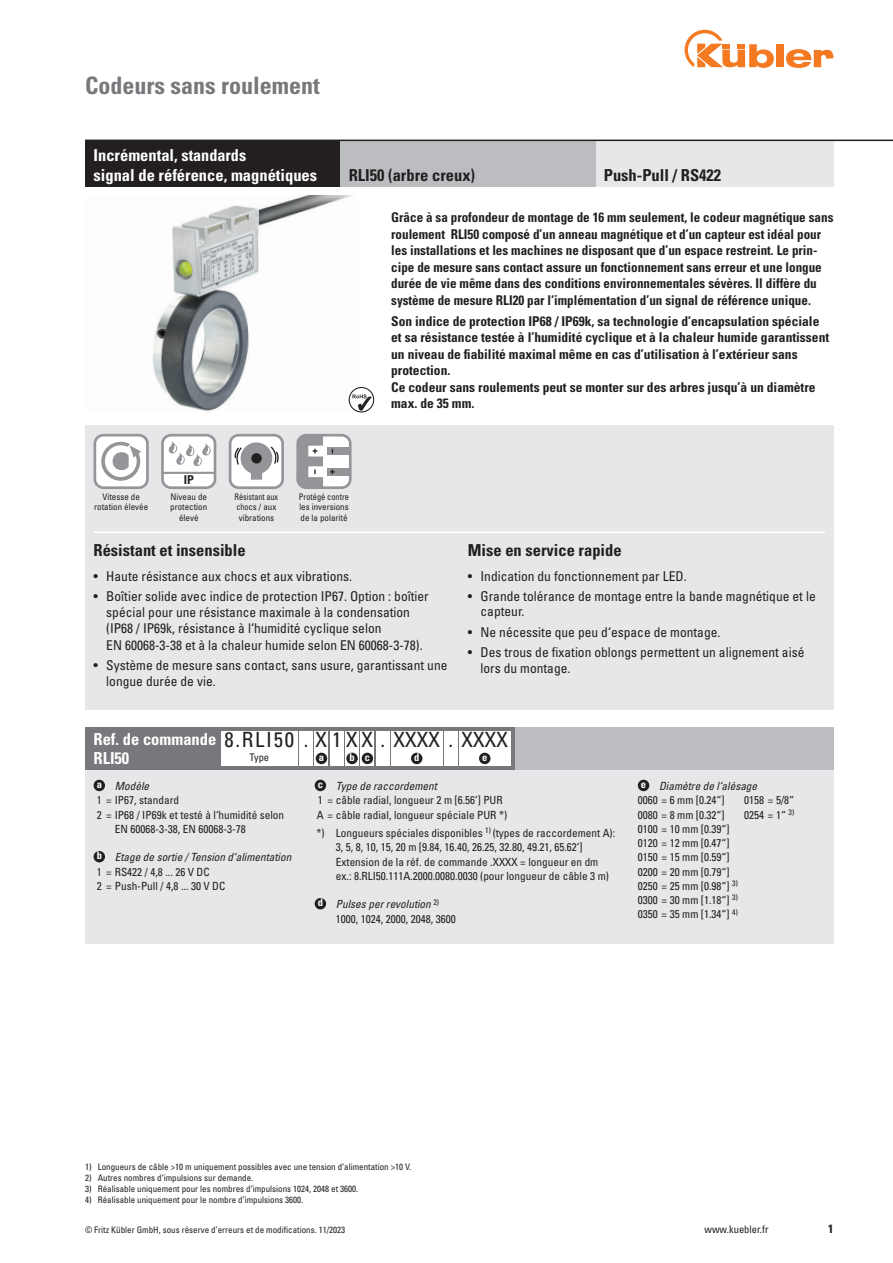
<style>
.page{position:relative;width:893px;height:1263px;background:#fff}
.page>*{position:absolute;margin:0;border:0;box-sizing:border-box;transform-origin:0 0}
.t1{font:700 condensed 24px "Univers LT Std";color:#76787b}
.t2{font:condensed 21px "Univers LT Std";color:#231f20}
.t3{font:700 condensed 16.5px "Univers LT Std";color:#231f20}
.t4{font:700 condensed 16.5px/19.8px "Univers LT Std";color:#fff}
.t5{font:700 condensed 13.5px/16.5px "Univers LT Std";color:#231f20}
.t6{font:condensed 13.5px/16.2px "Univers LT Std";color:#231f20}
.t7{font:700 condensed 12.15px "Univers LT Std";color:#231f20}
.t8{font:700 condensed 12px "Univers LT Std";color:#231f20}
.t9{font:condensed 11.25px/14.2px "Univers LT Std";color:#231f20}
.t10{font:italic condensed 11.25px/14.2px "Univers LT Std";color:#231f20}
.t11{font:condensed 10.5px "Univers LT Std";color:#231f20}
.t12{font:700 condensed 10.5px "Univers LT Std";color:#fff}
.t13{font:condensed 9px/10.5px "Univers LT Std";color:#231f20;text-align:center}
.t14{font:condensed 9px/10.5px "Univers LT Std";color:#231f20;text-align:justify;scale:.93 1}
.t15{font:condensed 9px/10.5px "Univers LT Std";color:#231f20;scale:.9 1}
.s1{font-style:italic}
.s2{font-style:normal}
</style>
<div class="page">
<div style="left:776px;top:44px;width:8px;height:23px;background:#f47921"></div>
<svg style="left:786px;top:49px;width:47px;height:19px"></svg>
<svg style="left:685px;top:30px;width:89px;height:38px"></svg>
<img style="left:153px;top:196px;width:197px;height:216px">
<div style="left:85px;top:425px;width:748px;height:285px;background:#e6e7e9"></div>
<div style="left:298px;top:435px;width:52px;height:53px;background:#fff;border-radius:9px"></div>
<div style="left:296px;top:434px;width:56px;height:55px;border:3px solid #939598;border-radius:9px"></div>
<div style="left:328px;top:468px;width:21px;height:7px;background:#939598"></div>
<div style="left:328px;top:447px;width:21px;height:8px;background:#939598"></div>
<svg style="left:330px;top:469px;width:5px;height:5px"></svg>
<svg style="left:296px;top:434px;width:28px;height:55px"></svg>
<div style="left:230px;top:435px;width:53px;height:53px;background:#fff;border-radius:9px"></div>
<div style="left:229px;top:434px;width:55px;height:55px;border:3px solid #939598;border-radius:9px"></div>
<svg style="left:234px;top:442px;width:45px;height:38px"></svg>
<div style="left:162px;top:435px;width:53px;height:53px;background:#fff;border-radius:9px"></div>
<div style="left:161px;top:434px;width:55px;height:55px;border:3px solid #939598;border-radius:9px"></div>
<hr style="left:162px;top:472px;width:52px;height:2px;background:#939598">
<svg style="left:168px;top:441px;width:43px;height:26px"></svg>
<div style="left:95px;top:435px;width:52px;height:53px;background:#fff;border-radius:9px"></div>
<div style="left:94px;top:434px;width:55px;height:55px;border:3px solid #939598;border-radius:9px"></div>
<svg style="left:101px;top:442px;width:40px;height:39px"></svg>
<svg style="left:349px;top:387px;width:25px;height:25px"></svg>
<hr style="left:94px;top:531px;width:731px;height:2px;background:#fff">
<div style="left:595px;top:140px;width:238px;height:47px;background:#e6e7e9"></div>
<div style="left:85px;top:140px;width:255px;height:47px;background:#231f20"></div>
<div style="left:340px;top:140px;width:255px;height:47px;background:#bcbdc0"></div>
<div style="left:85px;top:727px;width:748px;height:217px;background:#e6e7e9"></div>
<div style="left:85px;top:727px;width:429px;height:43px;background:#76787b"></div>
<div style="left:638px;top:780px;width:11px;height:11px;background:#231f20;border-radius:50%"></div>
<div style="left:514px;top:727px;width:319px;height:43px;background:#bcbdc0"></div>
<div style="left:221px;top:731px;width:77px;height:34px;background:#fff"></div>
<div style="left:299px;top:731px;width:14px;height:34px;background:#fff"></div>
<div style="left:345px;top:731px;width:14px;height:34px;background:#fff"></div>
<div style="left:346px;top:753px;width:12px;height:11px;background:#231f20;border-radius:50%"></div>
<div style="left:361px;top:731px;width:13px;height:34px;background:#fff"></div>
<div style="left:362px;top:753px;width:11px;height:11px;background:#231f20;border-radius:50%"></div>
<div style="left:376px;top:731px;width:13px;height:34px;background:#fff"></div>
<div style="left:444px;top:731px;width:14px;height:34px;background:#fff"></div>
<div style="left:315px;top:731px;width:13px;height:34px;background:#fff"></div>
<div style="left:330px;top:731px;width:14px;height:34px;background:#fff"></div>
<div style="left:391px;top:731px;width:51px;height:34px;background:#fff"></div>
<div style="left:459px;top:731px;width:51px;height:34px;background:#fff"></div>
<div style="left:411px;top:753px;width:11px;height:11px;background:#231f20;border-radius:50%"></div>
<div style="left:479px;top:753px;width:11px;height:11px;background:#231f20;border-radius:50%"></div>
<div style="left:316px;top:753px;width:11px;height:11px;background:#231f20;border-radius:50%"></div>
<div style="left:315px;top:780px;width:11px;height:11px;background:#231f20;border-radius:50%"></div>
<div style="left:315px;top:898px;width:11px;height:11px;background:#231f20;border-radius:50%"></div>
<div style="left:94px;top:780px;width:11px;height:11px;background:#231f20;border-radius:50%"></div>
<div style="left:94px;top:851px;width:11px;height:11px;background:#231f20;border-radius:50%"></div>
<hr style="left:85px;top:140px;width:808px;height:1px;background:#231f20">
<h1 class="t1" style="left:85px;top:71px;width:236px">Codeurs sans roulement</h1>
<p class="t4" style="left:94px;top:145px;width:225px">Incrémental, standards<br>signal de référence, magnétiques</p>
<p class="t7" style="left:184px;top:472px;width:12px">IP</p>
<p class="t3" style="left:349px;top:165px;width:128px">RLI50 (arbre creux)</p>
<p class="t5" style="left:391px;top:209px;width:444px">Grâce à sa profondeur de montage de 16 mm seulement, le codeur magnétique sans roulement RLI50 composé d’un anneau magnétique et d’un capteur est idéal pour les installations et les machines ne disposant que d’un espace restreint. Le prin&shy;cipe de mesure sans contact assure un fonctionnement sans erreur et une longue durée de vie même dans des conditions environnementales sévères. Il diffère du système de mesure RLI20 par l‘implémentation d’un signal de référence unique.</p>
<p class="t5" style="left:391px;top:313px;width:439px">Son indice de protection IP68 / IP69k, sa technologie d’encapsulation spéciale et sa résistance testée à l’humidité cyclique et à la chaleur humide garantissent un niveau de fiabilité maximal même en cas d’utilisation à l’extérieur sans protection.<br>Ce codeur sans roulements peut se monter sur des arbres jusqu’à un diamètre max. de 35 mm.</p>
<p class="t3" style="left:604px;top:165px;width:119px">Push-Pull / RS422</p>
<p class="t13" style="left:94px;top:491px;width:55px">Vitesse de rotation élevée</p>
<p class="t13" style="left:170px;top:491px;width:38px">Niveau de protection élevé</p>
<p class="t15" style="left:235px;top:491px;width:50px">Résistant aux chocs / aux vibrations</p>
<p class="t14" style="left:299px;top:491px;width:55px">Protégé contre les inversions de la polarité</p>
<p class="t3" style="left:94px;top:540px;width:154px">Résistant et insensible</p>
<p class="t6" style="left:94px;top:567px;width:260px">• Haute résistance aux chocs et aux vibrations.</p>
<p class="t6" style="left:106px;top:588px;width:324px;text-indent:-13px">• Boîtier solide avec indice de protection IP67. Option : boîtier spécial pour une résistance maximale à la condensation (IP68 / IP69k, résistance à l‘humidité cyclique selon<br>EN 60068-3-38 et à la chaleur humide selon EN 60068-3-78).</p>
<p class="t6" style="left:106px;top:657px;width:343px;text-indent:-13px">• Système de mesure sans contact, sans usure, garantissant une longue durée de vie.</p>
<p class="t3" style="left:468px;top:540px;width:155px">Mise en service rapide</p>
<p class="t6" style="left:468px;top:567px;width:220px">• Indication du fonctionnement par LED.</p>
<p class="t6" style="left:480px;top:588px;width:337px;line-height:15.8px;text-indent:-13px">• Grande tolérance de montage entre la bande magnétique et le capteur.</p>
<p class="t6" style="left:468px;top:624px;width:254px">• Ne nécessite que peu d‘espace de montage.</p>
<p class="t6" style="left:480px;top:644px;width:325px;line-height:15.8px;text-indent:-13px">• Des trous de fixation oblongs permettent un alignement aisé lors du montage.</p>
<p class="t4" style="left:94px;top:729px;width:124px">Ref. de commande<br>RLI50</p>
<h2 class="t2" style="left:225px;top:727px;width:71px">8.RLI50</h2>
<p class="t11" style="left:250px;top:751px;width:21px">Type</p>
<p class="t10" style="left:97px;top:779px;width:54px"><sup>a</sup> Modèle</p>
<p class="t9" style="left:97px;top:793px;width:84px">1 = IP67, standard</p>
<p class="t9" style="left:97px;top:807px;width:189px">2 = IP68 / IP69k et testé à l‘humidité selon</p>
<p class="t9" style="left:115px;top:822px;width:133px">EN 60068-3-38, EN 60068-3-78</p>
<p class="t9" style="left:97px;top:850px;width:196px"><sup>b</sup> <span class="s1">Etage de sortie / Tension d‘alimentation<br></span>1 = RS422 / 4,8 ... 26 V DC<br>2 = Push-Pull / 4,8 ... 30 V DC</p>
<h2 class="t2" style="left:304px;top:727px;width:206px">. X 1 X X . XXXX . XXXX</h2>
<p class="t12" style="left:349px;top:751px;width:7px">b</p>
<p class="t12" style="left:365px;top:751px;width:7px">c</p>
<p class="t12" style="left:319px;top:751px;width:7px">a</p>
<p class="t12" style="left:414px;top:751px;width:7px">d</p>
<p class="t12" style="left:482px;top:751px;width:7px">e</p>
<p class="t9" style="left:317px;top:779px;width:192px"><sup>c</sup> <span class="s1">Type de raccordement<br></span>1 = câble radial, longueur 2 m [6.56‘] PUR<br>A = câble radial, longueur spéciale PUR *)</p>
<p class="t9" style="left:336px;top:826px;width:281px;text-indent:-20px">*) Longueurs spéciales disponibles <sup>1)</sup> (types de raccordement A):<br>3, 5, 8, 10, 15, 20 m [9.84, 16.40, 26.25, 32.80, 49.21, 65.62‘] Extension de la réf. de commande .XXXX = longueur en dm ex.: 8.RLI50.111A.2000.0080.0030 (pour longueur de câble 3 m)</p>
<p class="t9" style="left:336px;top:897px;width:121px;text-indent:-18px"><sup>d</sup> <span class="s1">Pulses per revolution</span> <sup>2)<br></sup>1000, 1024, 2000, 2048, 3600</p>
<p class="t10" style="left:638px;top:779px;width:121px"><sup>e</sup> Diamètre de l‘alésage<br><span class="s2">0060 = 6 mm [0.24“]</span></p>
<p class="t9" style="left:744px;top:793px;width:51px">0158 = 5/8“</p>
<p class="t9" style="left:638px;top:807px;width:88px">0080 = 8 mm [0.32“]</p>
<p class="t9" style="left:744px;top:807px;width:52px">0254 = 1“ <sup>3)</sup></p>
<p class="t9" style="left:638px;top:822px;width:102px">0100 = 10 mm [0.39“]<br>0120 = 12 mm [0.47“]<br>0150 = 15 mm [0.59“]<br>0200 = 20 mm [0.79“]<br>0250 = 25 mm [0.98“] <sup>3)<br></sup>0300 = 30 mm [1.18“] <sup>3)<br></sup>0350 = 35 mm [1.34“] <sup>4)</sup></p>
<p class="t13" style="left:85px;top:1161px;width:328px">1) Longueurs de câble &gt;10 m uniquement possibles avec une tension d‘alimentation &gt;10 V.</p>
<p class="t13" style="left:85px;top:1172px;width:170px">2) Autres nombres d‘impulsions sur demande.</p>
<p class="t13" style="left:85px;top:1183px;width:275px">3) Réalisable uniquement pour les nombres d’impulsions 1024, 2048 et 3600.</p>
<p class="t13" style="left:85px;top:1195px;width:220px">4) Réalisable uniquement pour le nombre d’impulsions 3600.</p>
<p class="t13" style="left:85px;top:1224px;width:262px">© Fritz Kübler GmbH, sous réserve d’erreurs et de modifications. 11/2023</p>
<p class="t11" style="left:704px;top:1223px;width:66px">www.kuebler.fr</p>
<p class="t8" style="left:828px;top:1221px;width:7px">1</p>
</div>
